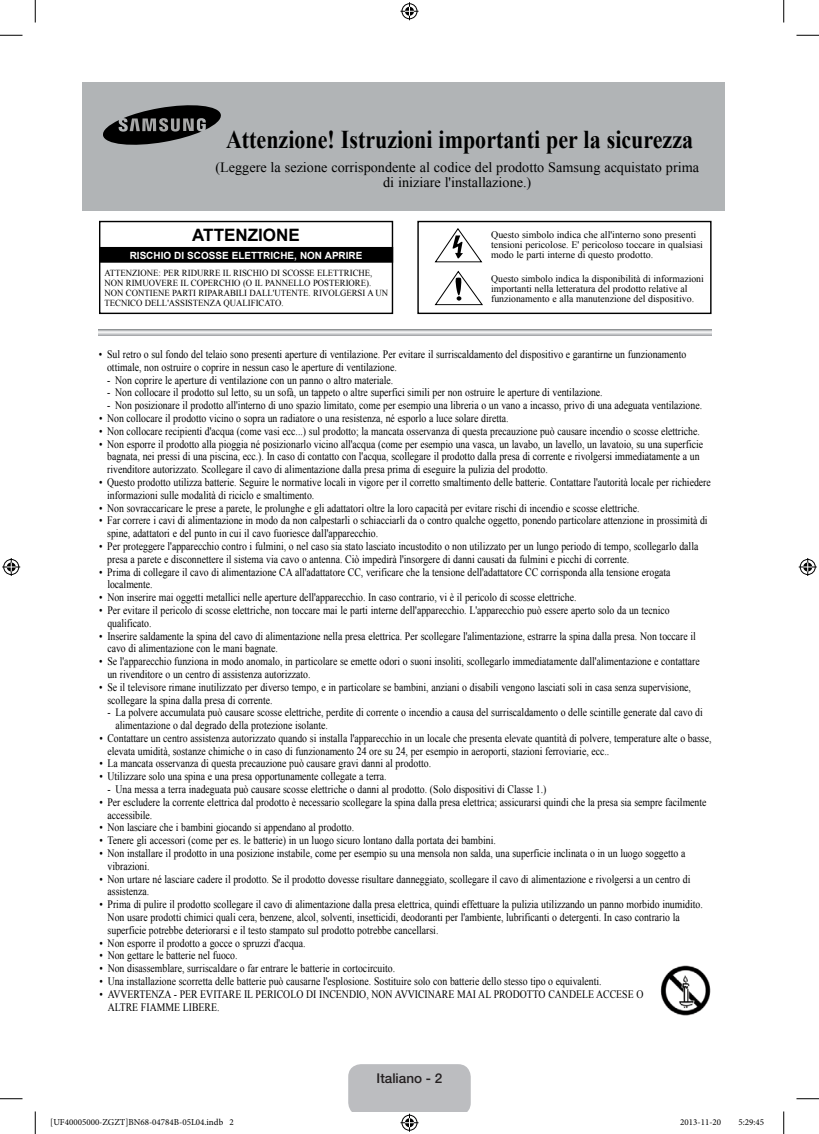
<style>
.page{position:relative;width:819px;height:1134px;background:#fff}
.page>*{position:absolute;margin:0;border:0;box-sizing:border-box;transform-origin:0 0}
.t1{font:700 25.65px "Times New Roman";color:#000;scale:.86 1}
.t2{font:700 17.1px "Arial";color:#000}
.t3{font:14.25px/14.2px "Times New Roman";color:#000;text-align:center}
.t4{font:500 13.5px "Helvetica Neue LT Pro";color:#231f20}
.t5{font:11.4px/12.8px "Times New Roman";color:#000;scale:.86 1}
.t6{font:9.9px/9.9px "Times New Roman";color:#000}
.t7{font:700 9.9px "Arial";color:#fff}
.t8{font:9.3px/9.9px "Times New Roman";color:#000;scale:.95 1}
.t9{font:9px "Minion Pro";color:#000}
</style>
<div class="page">
<div style="left:82px;top:82px;width:642px;height:129px;background:#b1b4b6"></div>
<div style="left:99px;top:221px;width:294px;height:93px;border:1px solid #000"></div>
<div style="left:100px;top:248px;width:292px;height:14px;background:#000"></div>
<div style="left:99px;top:247px;width:294px;height:16px;border:1px solid #000"></div>
<div style="left:417px;top:221px;width:294px;height:93px;border:1px solid #000"></div>
<svg style="left:435px;top:228px;width:47px;height:34px"></svg>
<svg style="left:435px;top:271px;width:48px;height:34px"></svg>
<svg style="left:103px;top:105px;width:118px;height:40px"></svg>
<svg style="left:99px;top:329px;width:612px;height:6px"></svg>
<img style="left:660px;top:965px;width:51px;height:51px">
<svg style="left:0;top:35px;width:22px;height:1px"></svg>
<svg style="left:796px;top:35px;width:23px;height:1px"></svg>
<svg style="left:0;top:1098px;width:22px;height:1px"></svg>
<svg style="left:796px;top:1098px;width:23px;height:1px"></svg>
<svg style="left:35px;top:0;width:1px;height:22px"></svg>
<svg style="left:35px;top:1111px;width:1px;height:23px"></svg>
<svg style="left:783px;top:0;width:1px;height:22px"></svg>
<svg style="left:783px;top:1111px;width:1px;height:23px"></svg>
<svg style="left:400px;top:2px;width:18px;height:18px"></svg>
<svg style="left:348px;top:1064px;width:123px;height:67px"></svg>
<svg style="left:2px;top:558px;width:18px;height:18px"></svg>
<svg style="left:799px;top:558px;width:18px;height:18px"></svg>
<h1 class="t1" style="left:226px;top:122px;width:545px">Attenzione! Istruzioni importanti per la sicurezza</h1>
<p class="t3" style="left:215px;top:160px;width:485px">(Leggere la sezione corrispondente al codice del prodotto Samsung acquistato prima di iniziare l'installazione.)</p>
<h2 class="t2" style="left:192px;top:224px;width:109px">ATTENZIONE</h2>
<p class="t8" style="left:104px;top:268px;width:300px">ATTENZIONE: PER RIDURRE IL RISCHIO DI SCOSSE ELETTRICHE, NON RIMUOVERE IL COPERCHIO (O IL PANNELLO POSTERIORE).<br>NON CONTIENE PARTI RIPARABILI DALL'UTENTE. RIVOLGERSI A UN TECNICO DELL'ASSISTENZA QUALIFICATO.</p>
<p class="t6" style="left:491px;top:229px;width:213px">Questo simbolo indica che all'interno sono presenti tensioni pericolose. E' pericoloso toccare in qualsiasi modo le parti interne di questo prodotto.</p>
<p class="t6" style="left:491px;top:273px;width:214px">Questo simbolo indica la disponibilità di informazioni importanti nella letteratura del prodotto relative al funzionamento e alla manutenzione del dispositivo.</p>
<p class="t7" style="left:130px;top:249px;width:234px">RISCHIO DI SCOSSE ELETTRICHE, NON APRIRE</p>
<p class="t5" style="left:107px;top:347px;width:675px;text-indent:-8px">• Sul retro o sul fondo del telaio sono presenti aperture di ventilazione. Per evitare il surriscaldamento del dispositivo e garantirne un funzionamento ottimale, non ostruire o coprire in nessun caso le aperture di ventilazione.</p>
<p class="t5" style="left:107px;top:373px;width:334px">- Non coprire le aperture di ventilazione con un panno o altro materiale.</p>
<p class="t5" style="left:107px;top:386px;width:578px">- Non collocare il prodotto sul letto, su un sofà, un tappeto o altre superfici simili per non ostruire le aperture di ventilazione.</p>
<p class="t5" style="left:107px;top:399px;width:693px">- Non posizionare il prodotto all'interno di uno spazio limitato, come per esempio una libreria o un vano a incasso, privo di una adeguata ventilazione.</p>
<p class="t5" style="left:99px;top:411px;width:478px">• Non collocare il prodotto vicino o sopra un radiatore o una resistenza, né esporlo a luce solare diretta.</p>
<p class="t5" style="left:99px;top:424px;width:700px">• Non collocare recipienti d'acqua (come vasi ecc...) sul prodotto; la mancata osservanza di questa precauzione può causare incendio o scosse elettriche.</p>
<p class="t5" style="left:107px;top:437px;width:694px;text-indent:-8px">• Non esporre il prodotto alla pioggia né posizionarlo vicino all'acqua (come per esempio una vasca, un lavabo, un lavello, un lavatoio, su una superficie bagnata, nei pressi di una piscina, ecc.). In caso di contatto con l'acqua, scollegare il prodotto dalla presa di corrente e rivolgersi immediatamente a un rivenditore autorizzato. Scollegare il cavo di alimentazione dalla presa prima di eseguire la pulizia del prodotto.</p>
<p class="t5" style="left:107px;top:475px;width:703px;text-indent:-8px">• Questo prodotto utilizza batterie. Seguire le normative locali in vigore per il corretto smaltimento delle batterie. Contattare l'autorità locale per richiedere informazioni sulle modalità di riciclo e smaltimento.</p>
<p class="t5" style="left:99px;top:501px;width:630px">• Non sovraccaricare le prese a parete, le prolunghe e gli adattatori oltre la loro capacità per evitare rischi di incendio e scosse elettriche.</p>
<p class="t5" style="left:107px;top:514px;width:700px;text-indent:-8px">• Far correre i cavi di alimentazione in modo da non calpestarli o schiacciarli da o contro qualche oggetto, ponendo particolare attenzione in prossimità di spine, adattatori e del punto in cui il cavo fuoriesce dall'apparecchio.</p>
<p class="t5" style="left:107px;top:539px;width:689px;text-indent:-8px">• Per proteggere l'apparecchio contro i fulmini, o nel caso sia stato lasciato incustodito o non utilizzato per un lungo periodo di tempo, scollegarlo dalla presa a parete e disconnettere il sistema via cavo o antenna. Ciò impedirà l'insorgere di danni causati da fulmini e picchi di corrente.</p>
<p class="t5" style="left:107px;top:565px;width:656px;text-indent:-8px">• Prima di collegare il cavo di alimentazione CA all'adattatore CC, verificare che la tensione dell'adattatore CC corrisponda alla tensione erogata localmente.</p>
<p class="t5" style="left:99px;top:590px;width:556px">• Non inserire mai oggetti metallici nelle aperture dell'apparecchio. In caso contrario, vi è il pericolo di scosse elettriche.</p>
<p class="t5" style="left:107px;top:603px;width:655px;text-indent:-8px">• Per evitare il pericolo di scosse elettriche, non toccare mai le parti interne dell'apparecchio. L'apparecchio può essere aperto solo da un tecnico qualificato.</p>
<p class="t5" style="left:107px;top:629px;width:686px;text-indent:-8px">• Inserire saldamente la spina del cavo di alimentazione nella presa elettrica. Per scollegare l'alimentazione, estrarre la spina dalla presa. Non toccare il cavo di alimentazione con le mani bagnate.</p>
<p class="t5" style="left:107px;top:654px;width:690px;text-indent:-8px">• Se l'apparecchio funziona in modo anomalo, in particolare se emette odori o suoni insoliti, scollegarlo immediatamente dall'alimentazione e contattare un rivenditore o un centro di assistenza autorizzato.</p>
<p class="t5" style="left:107px;top:680px;width:680px;text-indent:-8px">• Se il televisore rimane inutilizzato per diverso tempo, e in particolare se bambini, anziani o disabili vengono lasciati soli in casa senza supervisione, scollegare la spina dalla presa di corrente.</p>
<p class="t5" style="left:115px;top:706px;width:684px;text-indent:-8px">- La polvere accumulata può causare scosse elettriche, perdite di corrente o incendio a causa del surriscaldamento o delle scintille generate dal cavo di alimentazione o dal degrado della protezione isolante.</p>
<p class="t5" style="left:107px;top:731px;width:704px;text-indent:-8px">• Contattare un centro assistenza autorizzato quando si installa l'apparecchio in un locale che presenta elevate quantità di polvere, temperature alte o basse, elevata umidità, sostanze chimiche o in caso di funzionamento 24 ore su 24, per esempio in aeroporti, stazioni ferroviarie, ecc..</p>
<p class="t5" style="left:99px;top:757px;width:387px">• La mancata osservanza di questa precauzione può causare gravi danni al prodotto.</p>
<p class="t5" style="left:99px;top:770px;width:335px">• Utilizzare solo una spina e una presa opportunamente collegate a terra.</p>
<p class="t5" style="left:107px;top:782px;width:512px">- Una messa a terra inadeguata può causare scosse elettriche o danni al prodotto. (Solo dispositivi di Classe 1.)</p>
<p class="t5" style="left:107px;top:795px;width:698px;text-indent:-8px">• Per escludere la corrente elettrica dal prodotto è necessario scollegare la spina dalla presa elettrica; assicurarsi quindi che la presa sia sempre facilmente accessibile.</p>
<p class="t5" style="left:99px;top:821px;width:298px">• Non lasciare che i bambini giocando si appendano al prodotto.</p>
<p class="t5" style="left:99px;top:834px;width:462px">• Tenere gli accessori (come per es. le batterie) in un luogo sicuro lontano dalla portata dei bambini.</p>
<p class="t5" style="left:108px;top:846px;width:673px;text-indent:-8px">• Non installare il prodotto in una posizione instabile, come per esempio su una mensola non salda, una superficie inclinata o in un luogo soggetto a vibrazioni.</p>
<p class="t5" style="left:108px;top:872px;width:679px;text-indent:-8px">• Non urtare né lasciare cadere il prodotto. Se il prodotto dovesse risultare danneggiato, scollegare il cavo di alimentazione e rivolgersi a un centro di assistenza.</p>
<p class="t5" style="left:108px;top:898px;width:693px;text-indent:-8px">• Prima di pulire il prodotto scollegare il cavo di alimentazione dalla presa elettrica, quindi effettuare la pulizia utilizzando un panno morbido inumidito.<br>Non usare prodotti chimici quali cera, benzene, alcol, solventi, insetticidi, deodoranti per l'ambiente, lubrificanti o detergenti. In caso contrario la superficie potrebbe deteriorarsi e il testo stampato sul prodotto potrebbe cancellarsi.</p>
<p class="t5" style="left:100px;top:936px;width:241px">• Non esporre il prodotto a gocce o spruzzi d'acqua.</p>
<p class="t5" style="left:100px;top:949px;width:162px">• Non gettare le batterie nel fuoco.</p>
<p class="t5" style="left:100px;top:961px;width:345px">• Non disassemblare, surriscaldare o far entrare le batterie in cortocircuito.</p>
<p class="t5" style="left:100px;top:974px;width:585px">• Una installazione scorretta delle batterie può causarne l'esplosione. Sostituire solo con batterie dello stesso tipo o equivalenti.</p>
<p class="t5" style="left:108px;top:987px;width:624px;text-indent:-8px">• AVVERTENZA - PER EVITARE IL PERICOLO DI INCENDIO, NON AVVICINARE MAI AL PRODOTTO CANDELE ACCESE O<br>ALTRE FIAMME LIBERE.</p>
<p class="t4" style="left:377px;top:1069px;width:67px">Italiano - 2</p>
<p class="t9" style="left:50px;top:1116px;width:185px">[UF40005000-ZGZT]BN68-04784B-05L04.indb 2</p>
<p class="t9" style="left:680px;top:1116px;width:42px">2013-11-20</p>
<p class="t9" style="left:738px;top:1116px;width:27px">5:29:45</p>
</div>
